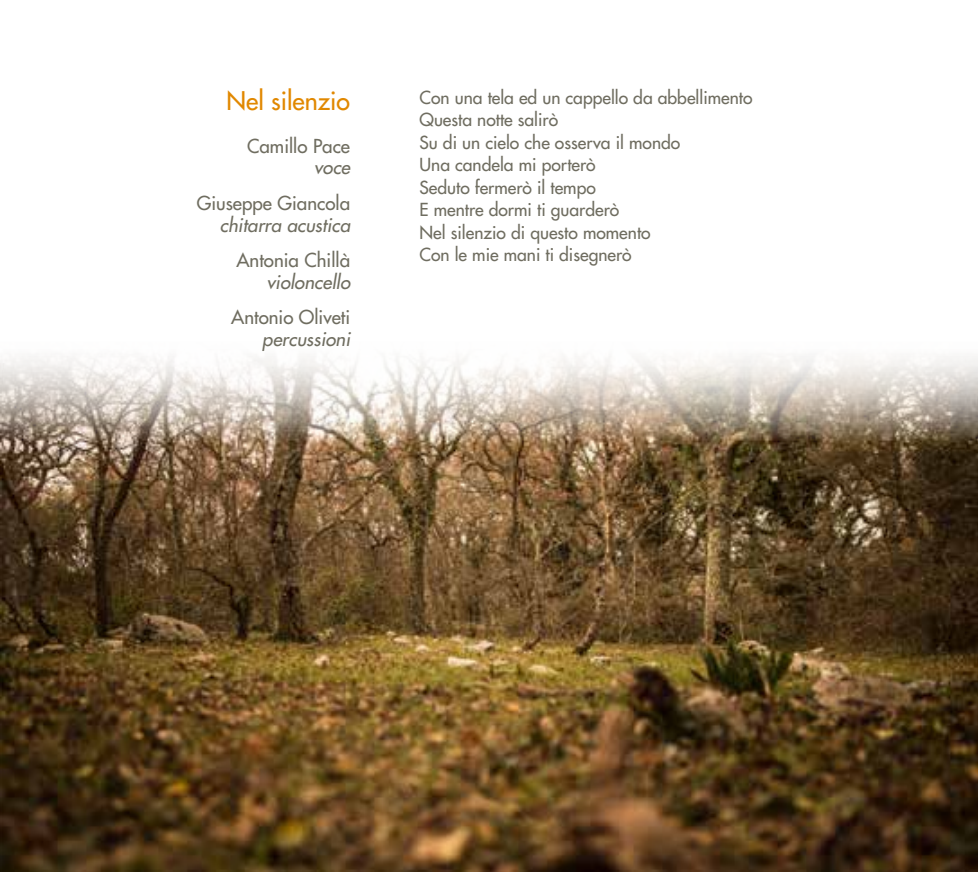
<style>
.page{position:relative;width:978px;height:872px;background:#fff}
.page>*{position:absolute;margin:0;border:0;box-sizing:border-box;transform-origin:0 0}
.t1{font:25px "Futura";color:#e18800}
.t2{font:18.75px "Futura";color:#6f6d60}
.t3{font:italic 18.75px "Futura";color:#6f6d60}
.t4{font:17.5px/22.5px "Futura";color:#6f6d60}
</style>
<div class="page">
<img style="left:0;top:356px;width:978px;height:516px">
<h1 class="t1" style="left:227px;top:84px;width:125px">Nel silenzio</h1>
<p class="t2" style="left:247px;top:134px;width:104px">Camillo Pace</p>
<p class="t3" style="left:314px;top:155px;width:37px">voce</p>
<p class="t2" style="left:197px;top:191px;width:155px">Giuseppe Giancola</p>
<p class="t3" style="left:220px;top:212px;width:132px">chitarra acustica</p>
<p class="t2" style="left:236px;top:248px;width:115px">Antonia Chillà</p>
<p class="t3" style="left:267px;top:270px;width:85px">violoncello</p>
<p class="t2" style="left:231px;top:305px;width:120px">Antonio Oliveti</p>
<p class="t3" style="left:262px;top:327px;width:89px">percussioni</p>
<p class="t4" style="left:420px;top:86px;width:334px">Con una tela ed un cappello da abbellimento<br>Questa notte salirò<br>Su di un cielo che osserva il mondo<br>Una candela mi porterò<br>Seduto fermerò il tempo<br>E mentre dormi ti guarderò<br>Nel silenzio di questo momento<br>Con le mie mani ti disegnerò</p>
</div>
